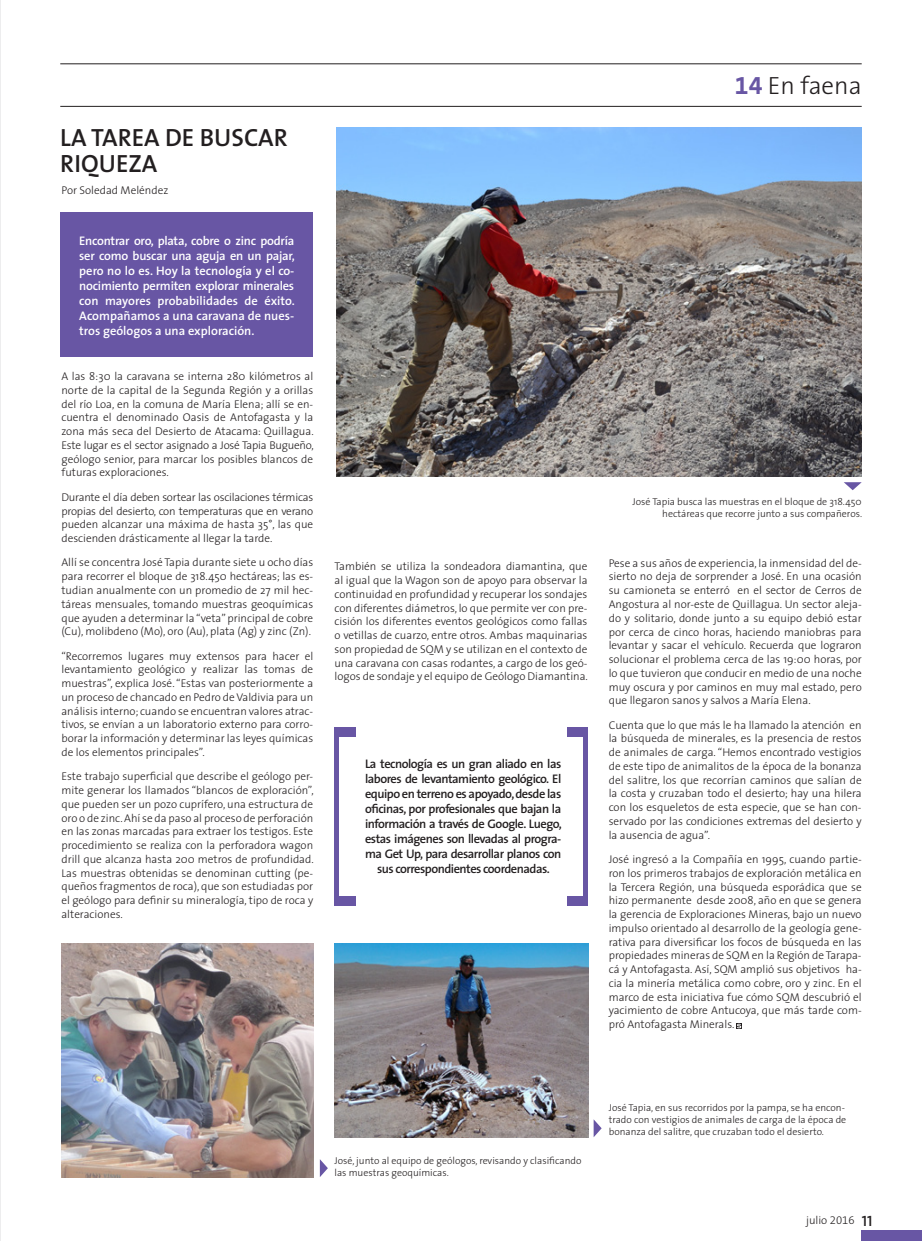
<style>
.page{position:relative;width:922px;height:1241px;background:#fff}
.page>*{position:absolute;margin:0;border:0;box-sizing:border-box;transform-origin:0 0}
.t1{font:600 25px/26.2px "The Sans";color:#231f20}
.t2{font:300 25px "The Sans";color:#231f20}
.t3{font:600 12.5px/15px "The Sans";letter-spacing:-.04em;color:#231f20;text-align:center}
.t4{font:600 12.5px/15px "The Sans";color:#fff;text-align:justify}
.t5{font:300 11.25px/13.8px "The Sans";color:#231f20;text-align:justify}
.t6{font:300 10px/12px "The Sans";color:#231f20}
.s1{font-family:"The Sans Bold Expert";font-weight:400;color:#6856a4}
.s2{font-family:"The Sans Light Expert";font-weight:400}
.s3{font-family:"The Sans Semi Bold Caps";font-weight:400;font-size:15px}
</style>
<div class="page">
<hr style="left:0;top:0;width:1px;height:1240px;background:#dcdddf">
<img style="left:336px;top:128px;width:525px;height:349px">
<img style="left:334px;top:943px;width:254px;height:194px">
<div style="left:60px;top:212px;width:253px;height:144px;background:#6856a4"></div>
<hr style="left:60px;top:64px;width:801px;height:1px;background:#231f20">
<hr style="left:60px;top:106px;width:801px;height:1px;background:#231f20">
<div style="left:861px;top:1230px;width:60px;height:10px;background:#6856a4"></div>
<svg style="left:736px;top:1023px;width:5px;height:5px"></svg>
<svg style="left:320px;top:1159px;width:8px;height:17px"></svg>
<svg style="left:593px;top:1119px;width:8px;height:18px"></svg>
<img style="left:61px;top:943px;width:252px;height:233px">
<div style="left:334px;top:727px;width:5px;height:178px;background:#6856a4"></div>
<div style="left:337px;top:727px;width:18px;height:10px;background:#6856a4"></div>
<div style="left:337px;top:896px;width:18px;height:9px;background:#6856a4"></div>
<div style="left:583px;top:727px;width:5px;height:178px;background:#6856a4"></div>
<div style="left:567px;top:896px;width:18px;height:9px;background:#6856a4"></div>
<div style="left:567px;top:727px;width:18px;height:10px;background:#6856a4"></div>
<svg style="left:844px;top:482px;width:17px;height:8px"></svg>
<h1 class="t1" style="left:60px;top:123px;width:229px">LA TAREA DE BUSCAR<br>RIQUEZA</h1>
<p class="t5" style="left:61px;top:183px;width:108px">Por Soledad Meléndez</p>
<p class="t4" style="left:79px;top:232px;width:217px">Encontrar oro, plata, cobre o zinc podría ser como buscar una aguja en un pajar, pero no lo es. Hoy la tecnología y el co&shy;nocimiento permiten explorar minerales con mayores probabilidades de éxito.<br>Acompañamos a una caravana de nues&shy;tros geólogos a una exploración.</p>
<p class="t5" style="left:61px;top:369px;width:254px">A las 8:30 la caravana se interna 280 kilómetros al norte de la capital de la Segunda Región y a orillas del río Loa, en la comuna de María Elena; allí se en&shy;cuentra el denominado Oasis de Antofagasta y la zona más seca del Desierto de Atacama: Quillagua.<br>Este lugar es el sector asignado a José Tapia Bugueño, geólogo senior, para marcar los posibles blancos de futuras exploraciones.</p>
<p class="t5" style="left:61px;top:489px;width:253px">Durante el día deben sortear las oscilaciones térmicas propias del desierto, con temperaturas que en verano pueden alcanzar una máxima de hasta 35°, las que descienden drásticamente al llegar la tarde.</p>
<p class="t5" style="left:61px;top:555px;width:253px">Allí se concentra José Tapia durante siete u ocho días para recorrer el bloque de 318.450 hectáreas; las es&shy;tudian anualmente con un promedio de 27 mil hec&shy;táreas mensuales, tomando muestras geoquímicas que ayuden a determinar la “veta” principal de cobre (Cu), molibdeno (Mo), oro (Au), plata (Ag) y zinc (Zn).</p>
<p class="t5" style="left:61px;top:648px;width:253px">“Recorremos lugares muy extensos para hacer el levantamiento geológico y realizar las tomas de muestras”, explica José. “Estas van posteriormente a un proceso de chancado en Pedro de Valdivia para un análisis interno; cuando se encuentran valores atrac&shy;tivos, se envían a un laboratorio externo para corro&shy;borar la información y determinar las leyes químicas de los elementos principales”.</p>
<p class="t5" style="left:61px;top:769px;width:254px">Este trabajo superficial que describe el geólogo per&shy;mite generar los llamados “blancos de exploración”, que pueden ser un pozo cuprífero, una estructura de oro o de zinc. Ahí se da paso al proceso de perforación en las zonas marcadas para extraer los testigos. Este procedimiento se realiza con la perforadora wagon drill que alcanza hasta 200 metros de profundidad.<br>Las muestras obtenidas se denominan cutting (pe&shy;queños fragmentos de roca), que son estudiadas por el geólogo para definir su mineralogía, tipo de roca y alteraciones.</p>
<h1 class="t2" style="left:734px;top:65px;width:128px"><span class="s1">14</span> En faena</h1>
<p class="t6" style="left:632px;top:495px;width:231px;text-align:right">José Tapia busca las muestras en el bloque de 318.450 hectáreas que recorre junto a sus compañeros.</p>
<p class="t5" style="left:334px;top:559px;width:255px">También se utiliza la sondeadora diamantina, que al igual que la Wagon son de apoyo para observar la continuidad en profundidad y recuperar los sondajes con diferentes diámetros, lo que permite ver con pre&shy;cisión los diferentes eventos geológicos como fallas o vetillas de cuarzo, entre otros. Ambas maquinarias son propiedad de SQM y se utilizan en el contexto de una caravana con casas rodantes, a cargo de los geó&shy;logos de sondaje y el equipo de Geólogo Diamantina.</p>
<p class="t5" style="left:608px;top:555px;width:254px">Pese a sus años de experiencia, la inmensidad del de&shy;sierto no deja de sorprender a José. En una ocasión su camioneta se enterró en el sector de Cerros de Angostura al nor-este de Quillagua. Un sector aleja&shy;do y solitario, donde junto a su equipo debió estar por cerca de cinco horas, haciendo maniobras para levantar y sacar el vehículo. Recuerda que lograron solucionar el problema cerca de las 19:00 horas, por lo que tuvieron que conducir en medio de una noche muy oscura y por caminos en muy mal estado, pero que llegaron sanos y salvos a María Elena.</p>
<p class="t5" style="left:608px;top:717px;width:254px">Cuenta que lo que más le ha llamado la atención en la búsqueda de minerales, es la presencia de restos de animales de carga. “Hemos encontrado vestigios de este tipo de animalitos de la época de la bonanza del salitre, los que recorrían caminos que salían de la costa y cruzaban todo el desierto; hay una hilera con los esqueletos de esta especie, que se han con&shy;servado por las condiciones extremas del desierto y la ausencia de agua”.</p>
<p class="t5" style="left:608px;top:852px;width:254px">José ingresó a la Compañía en 1995, cuando partie&shy;ron los primeros trabajos de exploración metálica en la Tercera Región, una búsqueda esporádica que se hizo permanente desde 2008, año en que se genera la gerencia de Exploraciones Mineras, bajo un nuevo impulso orientado al desarrollo de la geología gene&shy;rativa para diversificar los focos de búsqueda en las propiedades mineras de SQM en la Región de Tarapa&shy;cá y Antofagasta. Así, SQM amplió sus objetivos ha&shy;cia la minería metálica como cobre, oro y zinc. En el marco de esta iniciativa fue cómo SQM descubrió el yacimiento de cobre Antucoya, que más tarde com&shy;pró Antofagasta Minerals.</p>
<p class="t3" style="left:365px;top:756px;width:198px">La tecnología es un gran aliado en las labores de levantamiento geológico. El equipo en terreno es apoyado, desde las oficinas, por profesionales que bajan la información a través de Google. Luego, estas imágenes son llevadas al progra&shy;ma Get Up, para desarrollar planos con sus correspondientes coordenadas.</p>
<p class="t6" style="left:334px;top:1154px;width:248px">José, junto al equipo de geólogos, revisando y clasificando las muestras geoquímicas.</p>
<p class="t6" style="left:608px;top:1101px;width:239px">José Tapia, en sus recorridos por la pampa, se ha encon&shy;trado con vestigios de animales de carga de la época de bonanza del salitre, que cruzaban todo el desierto.</p>
<p class="t5" style="left:805px;top:1212px;width:68px">julio <span class="s2">2016</span> <span class="s3">11</span></p>
</div>
